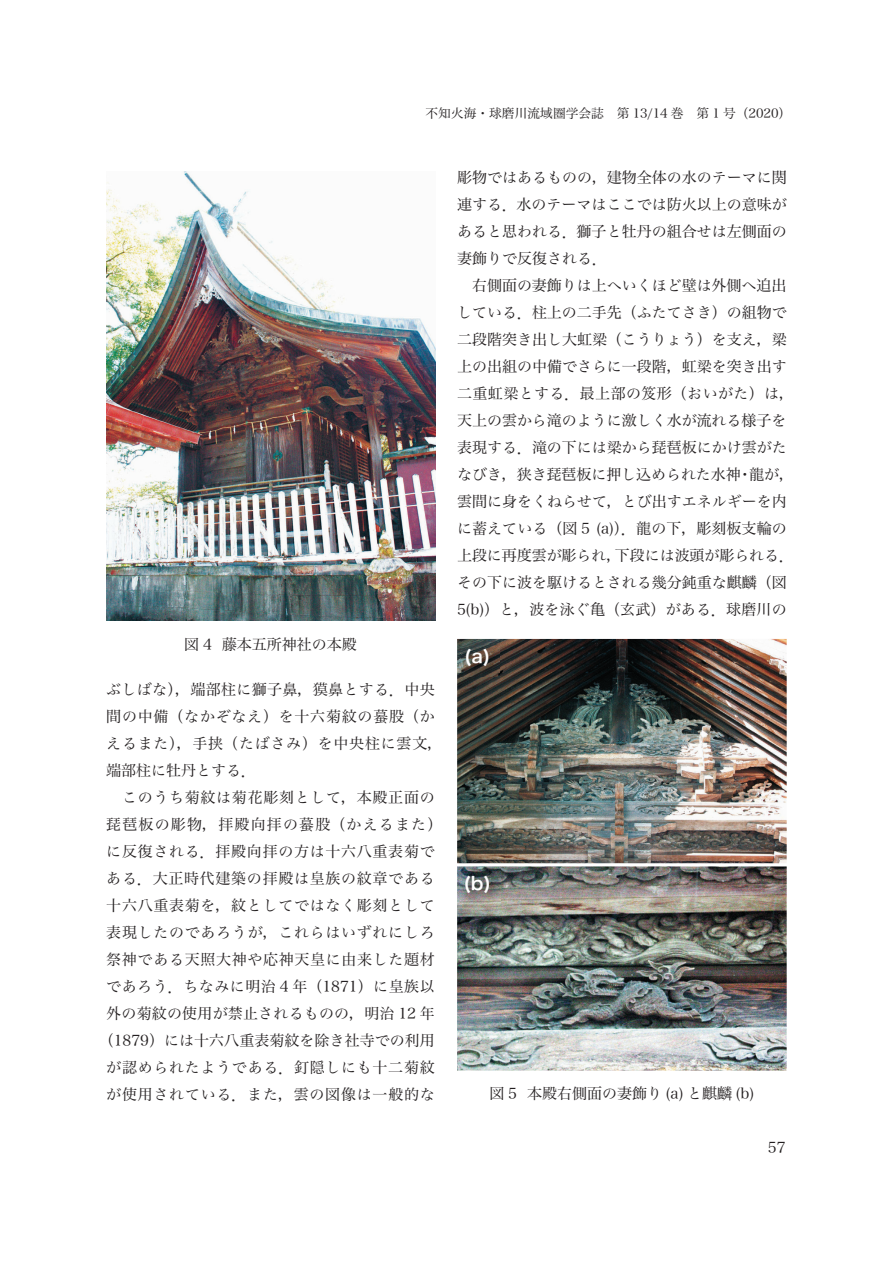
<style>
.page{position:relative;width:893px;height:1263px;background:#fff}
.page>*{position:absolute;margin:0;border:0;box-sizing:border-box;transform-origin:0 0}
.t1{font:18px "Hira Kaku Pro W6";color:#fff}
.t2{font:15px/27px "Hira Min Pro W3";color:#231f20}
.t3{font:15px "Hira Min Pro W3";letter-spacing:.045em;color:#231f20}
.t4{font:15px "Hira Min Pro W3";letter-spacing:.05em;color:#231f20}
.t5{font:15px "Hira Min Pro W3";letter-spacing:.035em;color:#231f20}
.t6{font:15px "Hira Min Pro W3";letter-spacing:.02em;color:#231f20}
.t7{font:15px "Hira Min Pro W3";letter-spacing:.08em;color:#231f20}
.t8{font:12.75px "Hira Min Pro W3";color:#231f20}
</style>
<div class="page">
<img style="left:106px;top:171px;width:330px;height:450px">
<img style="left:457px;top:639px;width:330px;height:224px">
<img style="left:457px;top:866px;width:330px;height:204px">
<img style="left:461px;top:644px;width:39px;height:32px">
<img style="left:460px;top:871px;width:40px;height:33px">
<p class="t8" style="left:425px;top:102px;width:367px">不知火海・球磨川流域圏学会誌　第 13/14 巻　第 1 号（2020）</p>
<p class="t2" style="left:184px;top:630px;width:174px">図 4 藤本五所神社の本殿</p>
<p class="t6" style="left:106px;top:676px;width:330px">ぶしばな），端部柱に獅子鼻，獏鼻とする．中央</p>
<p class="t4" style="left:106px;top:703px;width:330px">間の中備（なかぞなえ）を十六菊紋の蟇股（か</p>
<p class="t4" style="left:106px;top:730px;width:337px">えるまた），手挟（たばさみ）を中央柱に雲文，</p>
<p class="t2" style="left:106px;top:755px;width:151px">端部柱に牡丹とする．</p>
<p class="t3" style="left:106px;top:784px;width:330px">　このうち菊紋は菊花彫刻として，本殿正面の</p>
<p class="t7" style="left:106px;top:811px;width:338px">琵琶板の彫物，拝殿向拝の蟇股（かえるまた）</p>
<p class="t3" style="left:106px;top:838px;width:330px">に反復される．拝殿向拝の方は十六八重表菊で</p>
<p class="t3" style="left:106px;top:865px;width:330px">ある．大正時代建築の拝殿は皇族の紋章である</p>
<p class="t3" style="left:106px;top:892px;width:330px">十六八重表菊を，紋としてではなく彫刻として</p>
<p class="t3" style="left:106px;top:919px;width:330px">表現したのであろうが，これらはいずれにしろ</p>
<p class="t3" style="left:106px;top:946px;width:330px">祭神である天照大神や応神天皇に由来した題材</p>
<p class="t5" style="left:106px;top:973px;width:330px">であろう．ちなみに明治 4 年（1871）に皇族以</p>
<p class="t2" style="left:106px;top:998px;width:330px">外の菊紋の使用が禁止されるものの，明治 12 年</p>
<p class="t2" style="left:99px;top:1025px;width:338px">（1879）には十六八重表菊紋を除き社寺での利用</p>
<p class="t3" style="left:106px;top:1054px;width:330px">が認められたようである．釘隠しにも十二菊紋</p>
<p class="t4" style="left:106px;top:1081px;width:330px">が使用されている．また，雲の図像は一般的な</p>
<p class="t2" style="left:457px;top:163px;width:339px">彫物ではあるものの，建物全体の水のテーマに関連する．水のテーマはここでは防火以上の意味があると思われる．獅子と牡丹の組合せは左側面の妻飾りで反復される．<br>　右側面の妻飾りは上へいくほど壁は外側へ迫出している．柱上の二手先（ふたてさき）の組物で二段階突き出し大虹梁（こうりょう）を支え，梁上の出組の中備でさらに一段階，虹梁を突き出す二重虹梁とする．最上部の笈形（おいがた）は，天上の雲から滝のように激しく水が流れる様子を表現する．滝の下には梁から琵琶板にかけ雲がたなびき，狭き琵琶板に押し込められた水神・龍が，雲間に身をくねらせて，とび出すエネルギーを内に蓄えている（図 5 (a)）．龍の下，彫刻板支輪の上段に再度雲が彫られ，下段には波頭が彫られる．その下に波を駆けるとされる幾分鈍重な麒麟（図<br>5(b)）と，波を泳ぐ亀（玄武）がある．球磨川の</p>
<p class="t1" style="left:464px;top:640px;width:28px">(a)</p>
<p class="t1" style="left:464px;top:867px;width:29px">(b)</p>
<p class="t2" style="left:489px;top:1078px;width:266px">図 5 本殿右側面の妻飾り (a) と麒麟 (b)</p>
<p class="t2" style="left:768px;top:1132px;width:19px">57</p>
</div>
